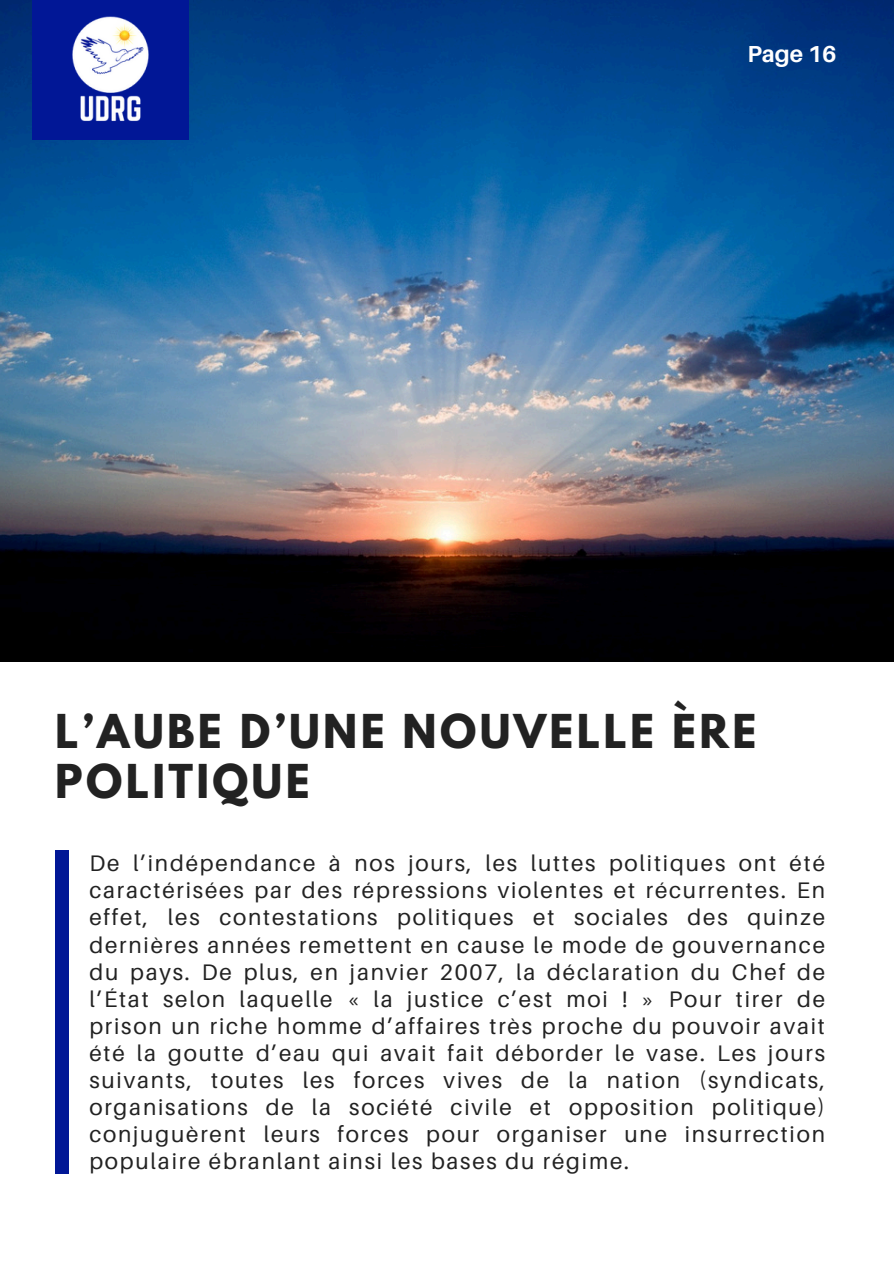
<style>
.page{position:relative;width:894px;height:1264px;background:#fff}
.page>*{position:absolute;margin:0;border:0;box-sizing:border-box;transform-origin:0 0}
.t1{font:700 41.4px/49.5px "League Spartan";letter-spacing:.08em;color:#222}
.t2{font:700 23.1px "Aileron";color:#fff}
.t3{font:22.5px/27px "Aileron";letter-spacing:.08em;color:#222;text-align:justify}
</style>
<div class="page">
<img style="left:0;top:0;width:893px;height:661px">
<div style="left:55px;top:850px;width:14px;height:324px;background:#011796"></div>
<div style="left:33px;top:0;width:155px;height:139px;background:#011796"></div>
<img style="left:72px;top:16px;width:77px;height:105px">
<h1 class="t2" style="left:747px;top:39px;width:91px">Page 16</h1>
<p class="t1" style="left:55px;top:712px;width:702px">L’AUBE D’UNE NOUVELLE ÈRE<br>POLITIQUE</p>
<p class="t3" style="left:89px;top:849px;width:737px">De l’indépendance à nos jours, les luttes politiques ont été caractérisées par des répressions violentes et récurrentes. En effet, les contestations politiques et sociales des quinze dernières années remettent en cause le mode de gouvernance du pays. De plus, en janvier 2007, la déclaration du Chef de l’État selon laquelle « la justice c’est moi ! » Pour tirer de prison un riche homme d’affaires très proche du pouvoir avait été la goutte d’eau qui avait fait déborder le vase. Les jours suivants, toutes les forces vives de la nation (syndicats, organisations de la société civile et opposition politique) conjuguèrent leurs forces pour organiser une insurrection populaire ébranlant ainsi les bases du régime.</p>
</div>
